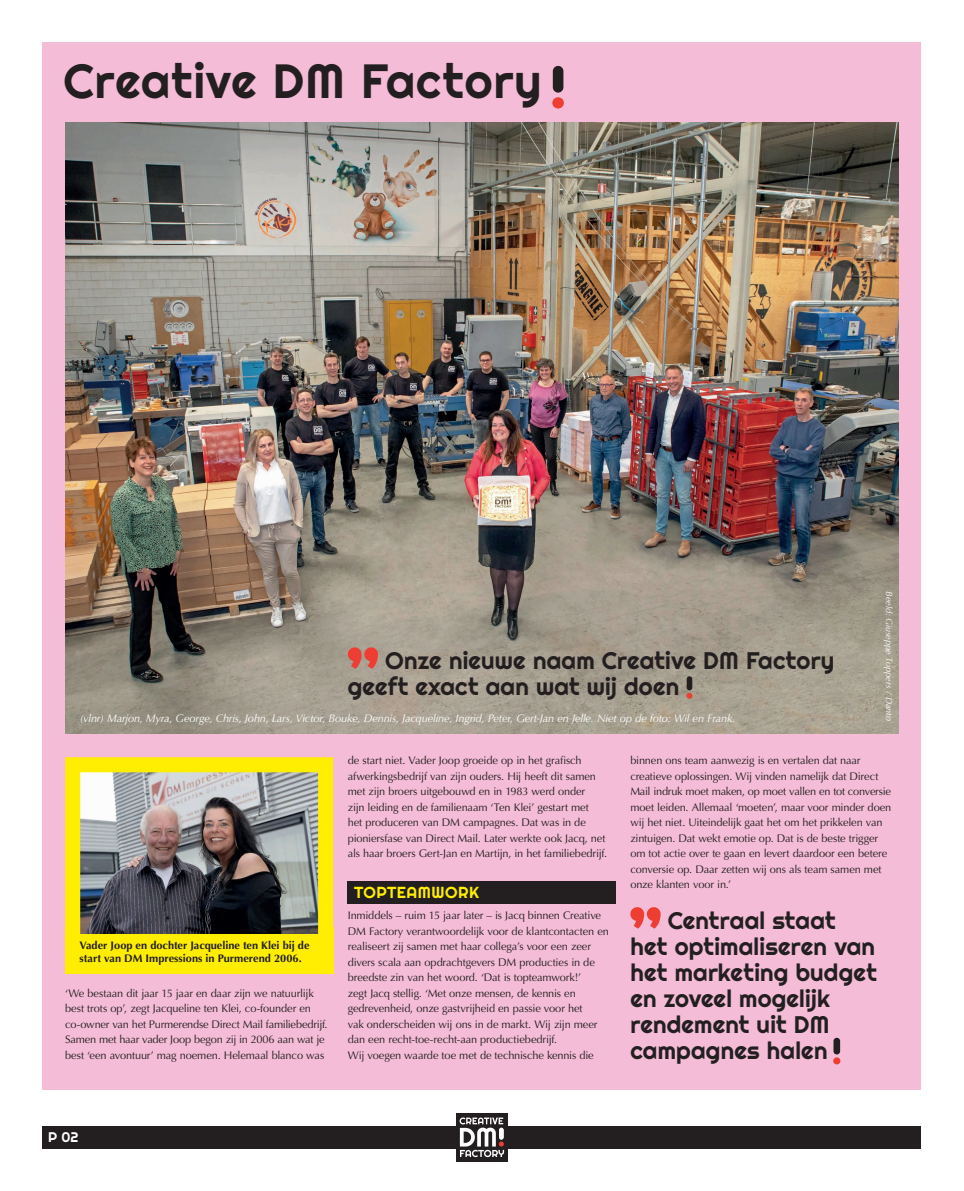
<style>
.page{position:relative;width:964px;height:1191px;background:#fff}
.page>*{position:absolute;margin:0;border:0;box-sizing:border-box;transform-origin:0 0}
.t1{font:48px "Righteous";letter-spacing:.02em;color:#231f20}
.t2{font:24px/26px "Righteous";letter-spacing:.01em;color:#231f20}
.t3{font:16px "Righteous";letter-spacing:.035em;color:#ffee01}
.t4{font:14px "Righteous";color:#fff}
.t5{font:11px/15.5px "Optima";letter-spacing:-.015em;color:#231f20}
.t6{font:italic 11px "Optima";letter-spacing:-.01em;color:#fff}
.t7{font:700 11px/13px "Optima";color:#231f20}
.t8{font:italic 9px "Optima";color:#fff}
</style>
<div class="page">
<div style="left:43px;top:1125px;width:878px;height:23px;background:#231f20"></div>
<div style="left:456px;top:1113px;width:51px;height:48px;background:#231f20"></div>
<svg style="left:459px;top:1117px;width:45px;height:40px"></svg>
<div style="left:499px;top:1127px;width:5px;height:12px;background:#fff;border-radius:2px"></div>
<div style="left:43px;top:42px;width:878px;height:1047px;background:#f4bcd6"></div>
<img style="left:65px;top:123px;width:834px;height:610px">
<div style="left:348px;top:881px;width:268px;height:22px;background:#231f20"></div>
<svg style="left:630px;top:907px;width:30px;height:21px"></svg>
<div style="left:65px;top:927px;width:269px;height:46px;background:#ffee01"></div>
<img style="left:81px;top:773px;width:236px;height:160px">
<div style="left:65px;top:757px;width:268px;height:192px;border:15px solid #ffee01"></div>
<div style="left:552px;top:97px;width:12px;height:12px;background:#ee3e34;border-radius:50%"></div>
<div style="left:553px;top:66px;width:10px;height:27px;background:#231f20;border-radius:5px"></div>
<svg style="left:348px;top:647px;width:30px;height:22px"></svg>
<svg style="left:686px;top:693px;width:6px;height:5px"></svg>
<div style="left:687px;top:676px;width:5px;height:14px;background:#231f20;border-radius:3px"></div>
<hr style="left:963px;top:43px;width:1px;height:1046px;background:#e7eef6">
<img style="left:963px;top:911px;width:1px;height:148px">
<hr style="left:963px;top:1059px;width:1px;height:30px;background:#ee3e34">
<div style="left:833px;top:1057px;width:7px;height:7px;background:#ee3e34;border-radius:50%"></div>
<div style="left:833px;top:1037px;width:7px;height:17px;background:#231f20;border-radius:3px"></div>
<h1 class="t1" style="left:64px;top:51px;width:479px">Creative DM Factory</h1>
<h2 class="t2" style="left:348px;top:647px;width:488px;text-indent:37px">Onze nieuwe naam Creative DM Factory geeft exact aan wat wij doen</h2>
<p class="t6" style="left:80px;top:712px;width:657px">(vlnr) Marjon, Myra, George, Chris, John, Lars, Victor, Bouke, Dennis, Jacqueline, Ingrid, Peter, Gert-Jan en Jelle. Niet op de foto: Wil en Frank.</p>
<p class="t8" style="left:894px;top:591px;width:131px;rotate:90deg">Beeld: Giuseppe Toppers / Danto</p>
<p class="t7" style="left:79px;top:939px;width:232px">Vader Joop en dochter Jacqueline ten Klei bij de start van DM Impressions in Purmerend 2006.</p>
<p class="t5" style="left:65px;top:985px;width:264px">‘We bestaan dit jaar 15 jaar en daar zijn we natuurlijk best trots op’, zegt Jacqueline ten Klei, co-founder en co-owner van het Purmerendse Direct Mail familiebedrijf.<br>Samen met haar vader Joop begon zij in 2006 aan wat je best ‘een avontuur’ mag noemen. Helemaal blanco was</p>
<p class="t5" style="left:348px;top:753px;width:261px">de start niet. Vader Joop groeide op in het grafisch afwerkingsbedrijf van zijn ouders. Hij heeft dit samen met zijn broers uitgebouwd en in 1983 werd onder<br>zijn leiding en de familienaam ‘Ten Klei’ gestart met<br>het produceren van DM campagnes. Dat was in de pioniersfase van Direct Mail. Later werkte ook Jacq, net als haar broers Gert-Jan en Martijn, in het familiebedrijf.</p>
<h3 class="t3" style="left:354px;top:882px;width:127px">TOPTEAMWORK</h3>
<p class="t5" style="left:348px;top:908px;width:263px">Inmiddels – ruim 15 jaar later – is Jacq binnen Creative DM Factory verantwoordelijk voor de klantcontacten en realiseert zij samen met haar collega’s voor een zeer divers scala aan opdrachtgevers DM producties in de breedste zin van het woord. ‘Dat is topteamwork!’<br>zegt Jacq stellig. ‘Met onze mensen, de kennis en gedrevenheid, onze gastvrijheid en passie voor het<br>vak onderscheiden wij ons in de markt. Wij zijn meer dan een recht-toe-recht-aan productiebedrijf.<br>Wij voegen waarde toe met de technische kennis die</p>
<p class="t5" style="left:630px;top:753px;width:262px">binnen ons team aanwezig is en vertalen dat naar creatieve oplossingen. Wij vinden namelijk dat Direct Mail indruk moet maken, op moet vallen en tot conversie moet leiden. Allemaal ‘moeten’, maar voor minder doen wij het niet. Uiteindelijk gaat het om het prikkelen van zintuigen. Dat wekt emotie op. Dat is de beste trigger om tot actie over te gaan en levert daardoor een betere conversie op. Daar zetten wij ons als team samen met onze klanten voor in.’</p>
<h2 class="t2" style="left:630px;top:907px;width:248px;text-indent:37px">Centraal staat het optimaliseren van het marketing budget en zoveel mogelijk rendement uit DM campagnes halen</h2>
<p class="t4" style="left:48px;top:1128px;width:32px">P 02</p>
</div>
